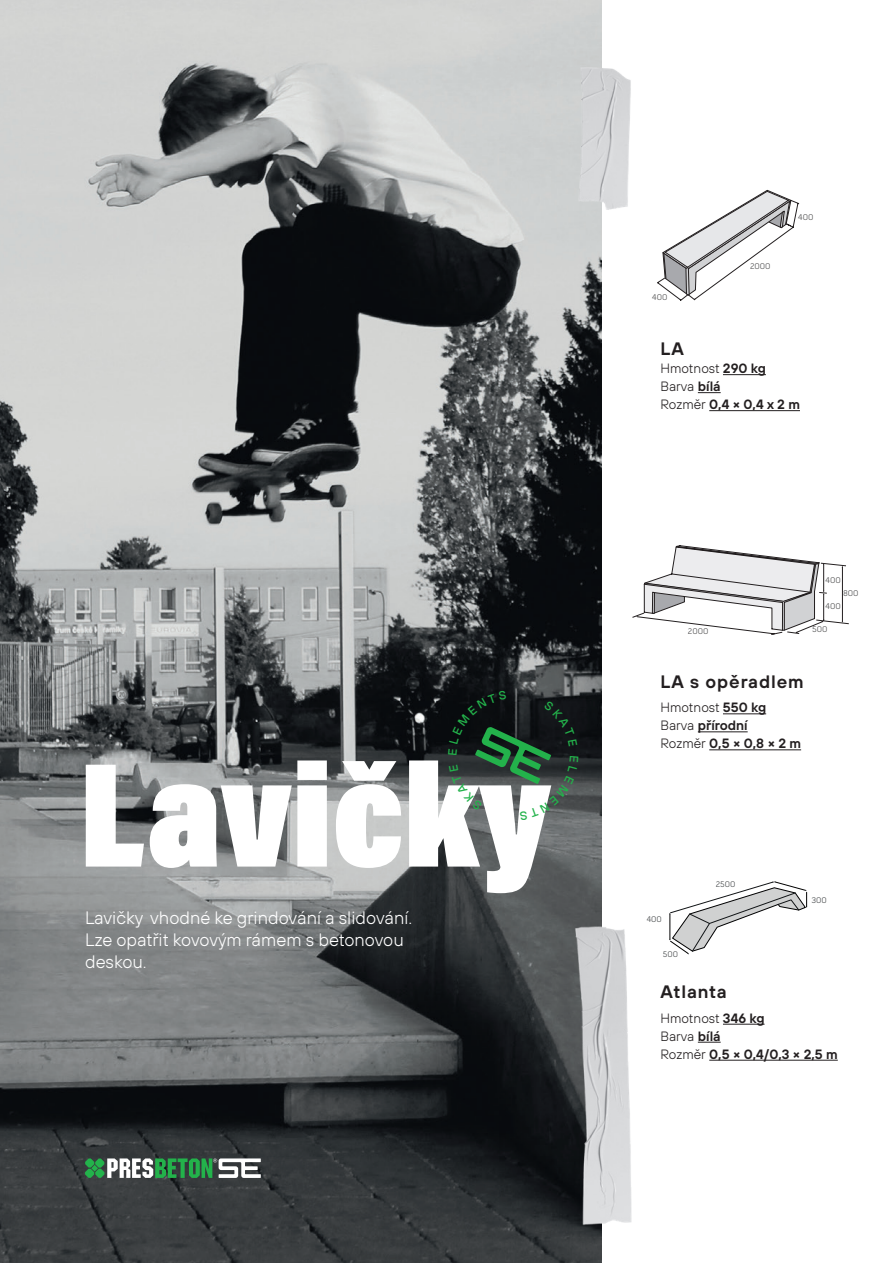
<style>
.page{position:relative;width:893px;height:1263px;background:#fff}
.page>*{position:absolute;margin:0;border:0;box-sizing:border-box;transform-origin:0 0}
.t1{font:900 151.2px "Acumin Pro Cond";color:#fff}
.t2{font:300 18px/21.6px "TT Hoves";color:#fff}
.t3{font:600 18px "TT Hoves";letter-spacing:.05em;color:#231f20}
.t4{font:600 13.5px/18px "TT Hoves";color:#231f20}
.t5{font:300 13.5px/18px "TT Hoves";color:#231f20}
.t6{font:300 8.4px "Pill Gothic 600 mg";color:#3e3e3f}
.t7{font:300 8.25px "Pill Gothic 600 mg";color:#333739}
.s1{font-weight:600}
.s2{font-weight:300}
</style>
<div class="page">
<hr style="left:723px;top:374px;width:43px;height:1px;background:#231f20">
<svg style="left:698px;top:392px;width:23px;height:1px"></svg>
<hr style="left:709px;top:410px;width:91px;height:1px;background:#231f20">
<svg style="left:657px;top:190px;width:142px;height:111px"></svg>
<hr style="left:723px;top:713px;width:43px;height:1px;background:#231f20">
<hr style="left:698px;top:731px;width:50px;height:1px;background:#231f20">
<hr style="left:709px;top:749px;width:92px;height:1px;background:#231f20">
<hr style="left:723px;top:1024px;width:41px;height:1px;background:#231f20">
<svg style="left:698px;top:1042px;width:23px;height:1px"></svg>
<hr style="left:709px;top:1060px;width:129px;height:1px;background:#231f20">
<svg style="left:669px;top:881px;width:138px;height:73px"></svg>
<img style="left:0;top:0;width:601px;height:1263px">
<img style="left:570px;top:65px;width:61px;height:148px">
<img style="left:570px;top:902px;width:62px;height:337px">
<svg style="left:632px;top:545px;width:217px;height:90px"></svg>
<svg style="left:85px;top:1158px;width:176px;height:21px"></svg>
<svg style="left:448px;top:691px;width:130px;height:129px;background:#313f39"></svg>
<h1 class="t1" style="left:80px;top:719px;width:472px">Lavičky</h1>
<h2 class="t2" style="left:85px;top:907px;width:329px">Lavičky vhodné ke grindování a slidování.<br>Lze opatřit kovovým rámem s betonovou deskou.</h2>
<p class="t6" style="left:652px;top:292px;width:17px">400</p>
<p class="t6" style="left:750px;top:261px;width:22px">2000</p>
<p class="t6" style="left:798px;top:212px;width:17px">400</p>
<h2 class="t3" style="left:660px;top:337px;width:25px">LA</h2>
<p class="t5" style="left:660px;top:359px;width:141px">Hmotnost <span class="s1">290 kg<br></span>Barva <span class="s1">bílá<br></span>Rozměr <span class="s1">0,4 × 0,4 x 2 m</span></p>
<p class="t6" style="left:826px;top:575px;width:17px">400</p>
<p class="t6" style="left:843px;top:588px;width:17px">800</p>
<p class="t6" style="left:826px;top:601px;width:17px">400</p>
<p class="t6" style="left:688px;top:626px;width:22px">2000</p>
<p class="t6" style="left:812px;top:625px;width:17px">500</p>
<h2 class="t3" style="left:660px;top:670px;width:145px">LA s opěradlem</h2>
<p class="t4" style="left:660px;top:698px;width:142px"><span class="s2">Hmotnost</span> 550 kg<br><span class="s2">Barva</span> přírodní<br><span class="s2">Rozměr</span> 0,5 × 0,8 × 2 m</p>
<p class="t7" style="left:647px;top:914px;width:17px">400</p>
<p class="t7" style="left:663px;top:949px;width:17px">500</p>
<p class="t7" style="left:716px;top:879px;width:21px">2500</p>
<h2 class="t3" style="left:660px;top:980px;width:68px">Atlanta</h2>
<p class="t7" style="left:811px;top:895px;width:17px">300</p>
<p class="t4" style="left:660px;top:1009px;width:179px"><span class="s2">Hmotnost</span> 346 kg<br><span class="s2">Barva</span> bílá<br><span class="s2">Rozměr</span> 0,5 × 0,4/0,3 × 2,5 m</p>
</div>
